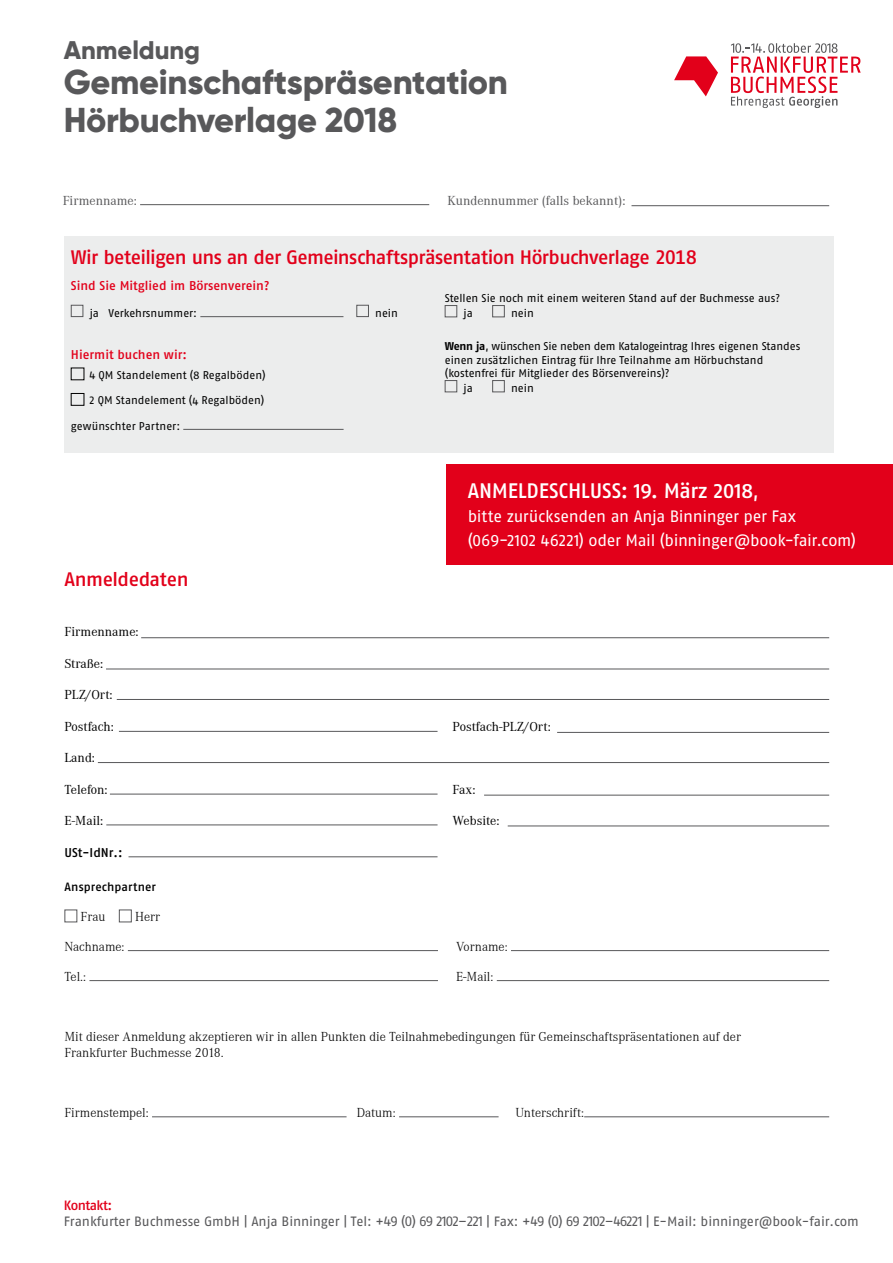
<style>
.page{position:relative;width:893px;height:1263px;background:#fff}
.page>*{position:absolute;margin:0;border:0;box-sizing:border-box;transform-origin:0 0}
.t1{font:800 34.5px/38.5px "Gilroy";letter-spacing:-.01em;color:#58585a}
.t2{font:800 25.5px "Gilroy";letter-spacing:-.005em;color:#58585a}
.t3{font:500 21px "Fago Pro";letter-spacing:-.01em;color:#fff}
.t4{font:500 19.5px "Fago Pro";letter-spacing:-.03em;color:#e2001a}
.t5{font:16.5px/24px "Fago Pro";letter-spacing:-.02em;color:#fff}
.t6{font:300 13.5px/16.2px "Corporate A";color:#000}
.t7{font:13.5px "Fago Buch";letter-spacing:-.005em;color:#58585a}
.t8{font:13.5px "Corporate A";color:#000}
.t9{font:13.5px "Corporate A";color:#58585a}
.t10{font:500 13.5px "Fago Buch";letter-spacing:-.04em;color:#e2001a}
.t11{font:500 12.75px "Fago Buch";color:#e2001a}
.t12{font:500 12.75px "Fago Buch";color:#000}
.t13{font:500 12px "Fago Pro";letter-spacing:.01em;color:#000}
.t14{font:11.25px/13.5px "Fago Pro";color:#000}
.s1{font-weight:700}
.s2{font-weight:400}
</style>
<div class="page">
<svg style="left:674px;top:56px;width:44px;height:40px"></svg>
<svg style="left:731px;top:43px;width:130px;height:65px"></svg>
<div style="left:446px;top:464px;width:447px;height:101px;background:#e2001a"></div>
<hr style="left:106px;top:669px;width:723px;height:1px;background:#58585a">
<hr style="left:117px;top:699px;width:712px;height:1px;background:#58585a">
<hr style="left:98px;top:762px;width:731px;height:1px;background:#58585a">
<hr style="left:119px;top:731px;width:319px;height:1px;background:#58585a">
<hr style="left:557px;top:732px;width:272px;height:1px;background:#58585a">
<hr style="left:110px;top:794px;width:328px;height:1px;background:#58585a">
<hr style="left:484px;top:795px;width:345px;height:1px;background:#58585a">
<hr style="left:106px;top:825px;width:332px;height:1px;background:#58585a">
<hr style="left:508px;top:826px;width:321px;height:1px;background:#58585a">
<hr style="left:129px;top:856px;width:309px;height:1px;background:#58585a">
<hr style="left:141px;top:637px;width:688px;height:1px;background:#58585a">
<div style="left:119px;top:909px;width:13px;height:13px;border:1px solid #58585a"></div>
<hr style="left:128px;top:950px;width:310px;height:1px;background:#58585a">
<hr style="left:511px;top:950px;width:318px;height:1px;background:#58585a">
<hr style="left:89px;top:980px;width:349px;height:1px;background:#58585a">
<hr style="left:497px;top:980px;width:332px;height:1px;background:#58585a">
<hr style="left:152px;top:1116px;width:195px;height:1px;background:#58585a">
<hr style="left:399px;top:1116px;width:100px;height:1px;background:#58585a">
<hr style="left:584px;top:1116px;width:245px;height:1px;background:#58585a">
<hr style="left:140px;top:204px;width:289px;height:1px;background:#58585a">
<hr style="left:631px;top:205px;width:198px;height:1px;background:#58585a">
<div style="left:64px;top:236px;width:769px;height:217px;background:#eceded"></div>
<div style="left:71px;top:305px;width:12px;height:12px;border:1px solid #58585a"></div>
<hr style="left:200px;top:316px;width:143px;height:1px;background:#58585a">
<div style="left:356px;top:305px;width:13px;height:12px;border:1px solid #58585a"></div>
<div style="left:71px;top:393px;width:13px;height:12px;border:1px solid #000"></div>
<hr style="left:183px;top:429px;width:161px;height:1px;background:#58585a">
<div style="left:445px;top:305px;width:12px;height:12px;border:1px solid #58585a"></div>
<div style="left:492px;top:305px;width:13px;height:12px;border:1px solid #58585a"></div>
<div style="left:445px;top:380px;width:12px;height:12px;border:1px solid #58585a"></div>
<div style="left:492px;top:380px;width:13px;height:12px;border:1px solid #58585a"></div>
<h2 class="t2" style="left:64px;top:34px;width:138px">Anmeldung</h2>
<h1 class="t1" style="left:64px;top:62px;width:446px">Gemeinschaftspräsentation<br>Hörbuchverlage 2018</h1>
<p class="t9" style="left:63px;top:193px;width:76px">Firmenname:</p>
<p class="t9" style="left:447px;top:193px;width:179px">Kundennummer (falls bekannt):</p>
<h3 class="t4" style="left:71px;top:246px;width:628px">Wir beteiligen uns an der Gemeinschaftspräsentation Hörbuchverlage 2018</h3>
<p class="t11" style="left:71px;top:278px;width:200px">Sind Sie Mitglied im Börsenverein?</p>
<p class="t14" style="left:90px;top:306px;width:109px">ja Verkehrsnummer:</p>
<p class="t14" style="left:375px;top:306px;width:24px">nein</p>
<p class="t11" style="left:71px;top:347px;width:117px">Hiermit buchen wir:</p>
<p class="t14" style="left:90px;top:368px;width:177px">4 QM Standelement (8 Regalböden)</p>
<p class="t14" style="left:90px;top:393px;width:176px">2 QM Standelement (4 Regalböden)</p>
<p class="t14" style="left:71px;top:419px;width:111px">gewünschter Partner:</p>
<p class="t14" style="left:464px;top:291px;width:318px;line-height:15px;text-indent:-19px">Stellen Sie noch mit einem weiteren Stand auf der Buchmesse aus? ja</p>
<p class="t14" style="left:511px;top:306px;width:24px">nein</p>
<p class="t14" style="left:445px;top:339px;width:357px"><span class="s1">Wenn ja</span>, wünschen Sie neben dem Katalogeintrag Ihres eigenen Standes einen zusätzlichen Eintrag für Ihre Teilnahme am Hörbuchstand (kostenfrei für Mitglieder des Börsenvereins)?</p>
<p class="t14" style="left:464px;top:381px;width:11px">ja</p>
<p class="t14" style="left:511px;top:381px;width:24px">nein</p>
<h3 class="t4" style="left:64px;top:567px;width:126px">Anmeldedaten</h3>
<h3 class="t3" style="left:468px;top:478px;width:293px">ANMELDESCHLUSS: 19. März 2018<span class="s2">,</span></h3>
<h3 class="t5" style="left:468px;top:504px;width:390px">bitte zurücksenden an Anja Binninger per Fax (069-2102 46221) oder Mail (binninger@book-fair.com)</h3>
<p class="t8" style="left:64px;top:625px;width:76px">Firmenname:</p>
<p class="t8" style="left:64px;top:656px;width:40px">Straße:</p>
<p class="t8" style="left:64px;top:688px;width:50px">PLZ/Ort:</p>
<p class="t8" style="left:64px;top:719px;width:51px">Postfach:</p>
<p class="t8" style="left:453px;top:719px;width:100px">Postfach-PLZ/Ort:</p>
<p class="t8" style="left:64px;top:751px;width:32px">Land:</p>
<p class="t8" style="left:64px;top:782px;width:45px">Telefon:</p>
<p class="t8" style="left:453px;top:782px;width:24px">Fax:</p>
<p class="t8" style="left:64px;top:813px;width:40px">E-Mail:</p>
<p class="t8" style="left:453px;top:813px;width:48px">Website:</p>
<p class="t12" style="left:64px;top:845px;width:59px">USt-IdNr.:</p>
<p class="t13" style="left:64px;top:879px;width:93px">Ansprechpartner</p>
<p class="t6" style="left:81px;top:908px;width:26px">Frau</p>
<p class="t6" style="left:135px;top:908px;width:27px">Herr</p>
<p class="t6" style="left:64px;top:938px;width:62px">Nachname:</p>
<p class="t6" style="left:456px;top:938px;width:53px">Vorname:</p>
<p class="t6" style="left:64px;top:968px;width:23px">Tel.:</p>
<p class="t6" style="left:456px;top:968px;width:39px">E-Mail:</p>
<p class="t6" style="left:64px;top:1028px;width:678px">Mit dieser Anmeldung akzeptieren wir in allen Punkten die Teilnahmebedingungen für Gemeinschaftspräsentationen auf der<br>Frankfurter Buchmesse 2018.</p>
<p class="t6" style="left:64px;top:1105px;width:86px">Firmenstempel:</p>
<p class="t6" style="left:357px;top:1105px;width:41px">Datum:</p>
<p class="t6" style="left:515px;top:1105px;width:70px">Unterschrift:</p>
<p class="t10" style="left:64px;top:1197px;width:50px">Kontakt:</p>
<p class="t7" style="left:64px;top:1213px;width:796px">Frankfurter Buchmesse GmbH | Anja Binninger | Tel: +49 (0) 69 2102–221 | Fax: +49 (0) 69 2102–46221 | E-Mail: binninger@book-fair.com</p>
</div>
